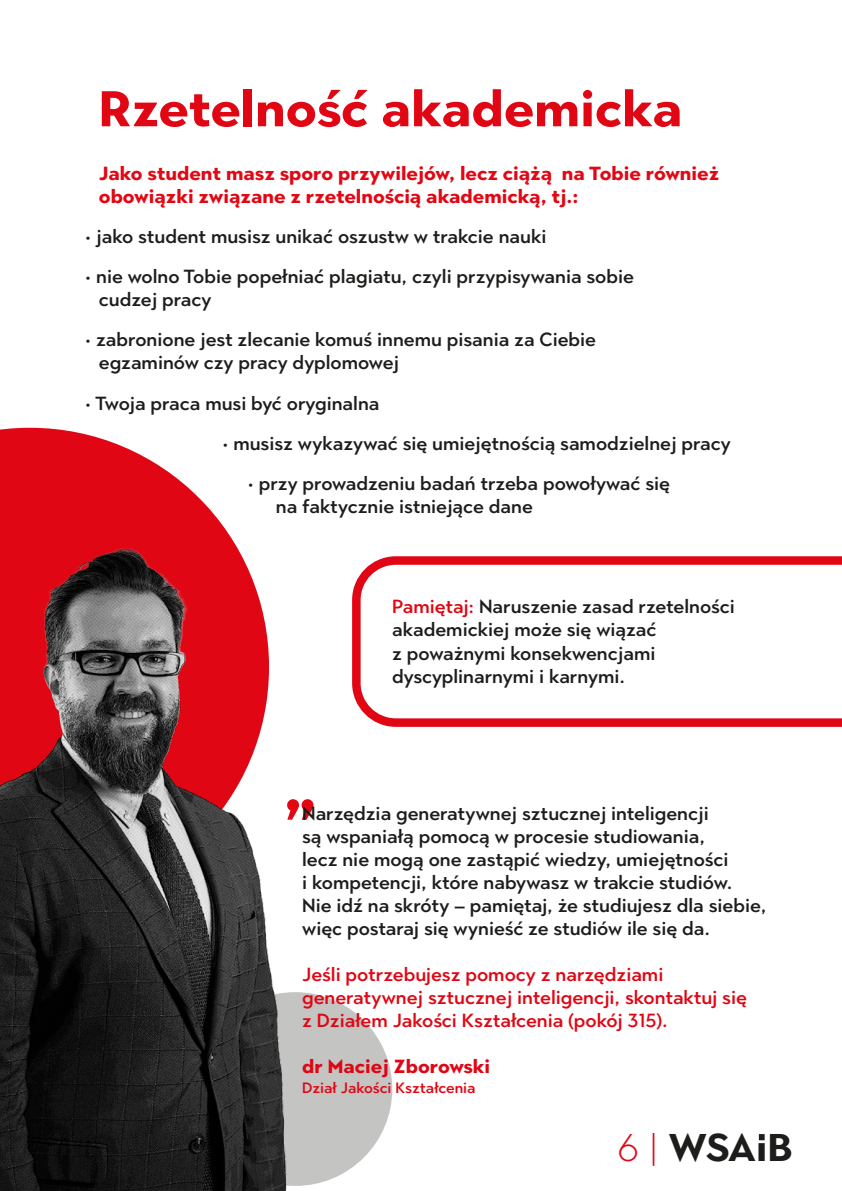
<style>
.page{position:relative;width:842px;height:1191px;background:#fff}
.page>*{position:absolute;margin:0;border:0;box-sizing:border-box;transform-origin:0 0}
.t1{font:500 83.5px "Town 80 Text";color:#e30613}
.t2{font:700 50px "Town 80 Text";color:#e00613}
.t3{font:700 38.6px "Town 10 Display";letter-spacing:-.02em;color:#1d1d1b}
.t4{font:500 19px/23px "Town 80 Text";color:#1d1d1b}
.t5{font:500 19px/23px "Town 80 Text";color:#e00613}
.t6{font:700 19px/23px "Town 80 Text";color:#e30613}
.t7{font:700 19px "Town 80 Text";color:#e00613}
.t8{font:500 15px "Town 80 Text";color:#e00613}
.s1{color:#e00613}
.s2{font-weight:300;color:#e00613}
</style>
<div class="page">
<svg style="left:0;top:428px;width:197px;height:68px;fill:#e00613"></svg>
<svg style="left:407px;top:556px;width:435px;height:171px"></svg>
<img style="left:0;top:496px;width:407px;height:695px">
<h2 class="t2" style="left:99px;top:76px;width:585px">Rzetelność akademicka</h2>
<p class="t6" style="left:99px;top:162px;width:622px">Jako student masz sporo przywilejów, lecz ciążą na Tobie również obowiązki związane z rzetelnością akademicką, tj.:</p>
<p class="t4" style="left:85px;top:225px;width:463px">• jako student musisz unikać oszustw w trakcie nauki</p>
<p class="t4" style="left:99px;top:265px;width:536px;text-indent:-14px">• nie wolno Tobie popełniać plagiatu, czyli przypisywania sobie cudzej pracy</p>
<p class="t4" style="left:99px;top:328px;width:499px;text-indent:-14px">• zabronione jest zlecanie komuś innemu pisania za Ciebie egzaminów czy pracy dyplomowej</p>
<p class="t4" style="left:85px;top:391px;width:296px">• Twoja praca musi być oryginalna</p>
<p class="t4" style="left:222px;top:431px;width:510px">• musisz wykazywać się umiejętnością samodzielnej pracy</p>
<p class="t4" style="left:276px;top:471px;width:396px;text-indent:-29px">• przy prowadzeniu badań trzeba powoływać się na faktycznie istniejące dane</p>
<p class="t4" style="left:392px;top:595px;width:344px"><span class="s1">Pamiętaj:</span> Naruszenie zasad rzetelności akademickiej może się wiązać<br>z poważnymi konsekwencjami dyscyplinarnymi i karnymi.</p>
<h1 class="t1" style="left:281px;top:776px;width:40px">”</h1>
<p class="t4" style="left:302px;top:801px;width:466px">Narzędzia generatywnej sztucznej inteligencji<br>są wspaniałą pomocą w procesie studiowania,<br>lecz nie mogą one zastąpić wiedzy, umiejętności<br>i kompetencji, które nabywasz w trakcie studiów.<br>Nie idź na skróty – pamiętaj, że studiujesz dla siebie, więc postaraj się wynieść ze studiów ile się da.</p>
<p class="t5" style="left:302px;top:962px;width:446px">Jeśli potrzebujesz pomocy z narzędziami generatywnej sztucznej inteligencji, skontaktuj się z Działem Jakości Kształcenia (pokój 315).</p>
<p class="t7" style="left:302px;top:1053px;width:189px">dr Maciej Zborowski</p>
<p class="t8" style="left:302px;top:1077px;width:175px">Dział Jakości Kształcenia</p>
<h3 class="t3" style="left:618px;top:1125px;width:176px"><span class="s2">6 |</span> WSAIB</h3>
</div>
